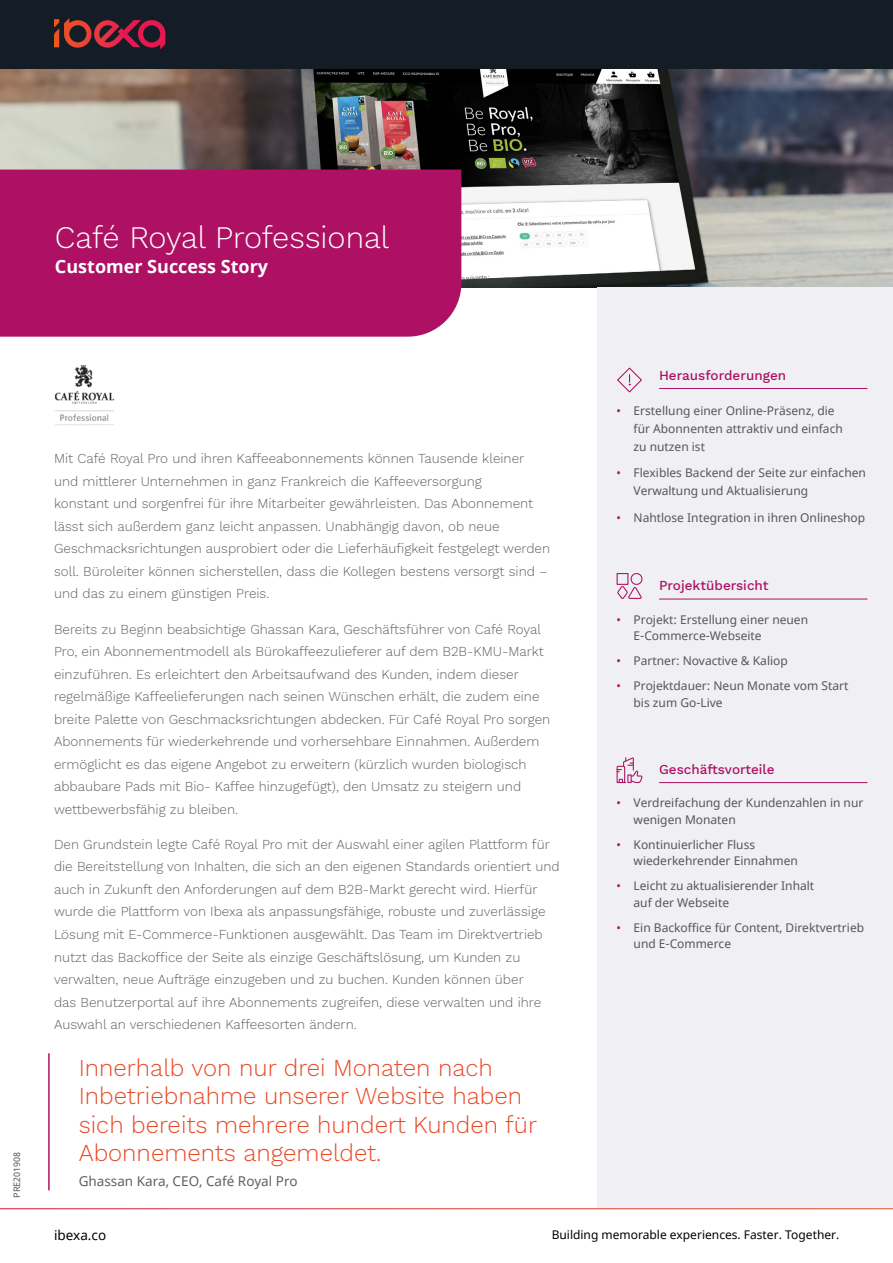
<style>
.page{position:relative;width:893px;height:1263px;background:#fff}
.page>*{position:absolute;margin:0;border:0;box-sizing:border-box;transform-origin:0 0}
.t1{font:300 30.9px "Work Sans";color:#fff}
.t2{font:300 24px/28.5px "Work Sans";color:#e84926}
.t3{font:700 18px "Noto Sans";color:#fff}
.t4{font:300 13.5px/22.5px "Work Sans";color:#63605d}
.t5{font:500 13.5px "Work Sans";color:#ae1164}
.t6{font:13.5px "Noto Sans";color:#63605d}
.t7{font:13.5px "Noto Sans";color:#000}
.t8{font:12px/16.5px "Noto Sans";color:#575756}
.t9{font:12px "Noto Sans";color:#000}
.t10{font:9px "Noto Sans";color:#575756}
.s1{color:#ae1164}
</style>
<div class="page">
<img style="left:0;top:68px;width:893px;height:220px">
<div style="left:0;top:0;width:893px;height:68px;background:#141d26"></div>
<svg style="left:54px;top:18px;width:111px;height:31px"></svg>
<div style="left:0;top:170px;width:461px;height:167px;background:#ae1164"></div>
<div style="left:597px;top:288px;width:296px;height:921px;background:#efeff4"></div>
<hr style="left:0;top:1208px;width:893px;height:1px;background:#fff">
<hr style="left:659px;top:388px;width:208px;height:1px;background:#ae1164">
<hr style="left:659px;top:599px;width:208px;height:1px;background:#ae1164">
<hr style="left:659px;top:782px;width:208px;height:1px;background:#ae1164">
<hr style="left:48px;top:1053px;width:2px;height:137px;background:#ae1164">
<img style="left:54px;top:365px;width:61px;height:60px">
<svg style="left:617px;top:757px;width:25px;height:26px"></svg>
<svg style="left:617px;top:573px;width:25px;height:26px"></svg>
<svg style="left:617px;top:367px;width:25px;height:26px"></svg>
<h1 class="t1" style="left:55px;top:214px;width:336px">Café Royal Professional</h1>
<h3 class="t3" style="left:55px;top:254px;width:215px">Customer Success Story</h3>
<p class="t10" style="left:11px;top:1198px;width:47px;rotate:-90deg">PRE201908</p>
<p class="t4" style="left:54px;top:447px;width:498px">Mit Café Royal Pro und ihren Kaffeeabonnements können Tausende kleiner und mittlerer Unternehmen in ganz Frankreich die Kaffeeversorgung<br>konstant und sorgenfrei für ihre Mitarbeiter gewährleisten. Das Abonnement lässt sich außerdem ganz leicht anpassen. Unabhängig davon, ob neue Geschmacksrichtungen ausprobiert oder die Lieferhäufigkeit festgelegt werden soll. Büroleiter können sicherstellen, dass die Kollegen bestens versorgt sind – und das zu einem günstigen Preis.</p>
<p class="t4" style="left:54px;top:617px;width:498px">Bereits zu Beginn beabsichtige Ghassan Kara, Geschäftsführer von Café Royal Pro, ein Abonnementmodell als Bürokaffeezulieferer auf dem B2B-KMU-Markt einzuführen. Es erleichtert den Arbeitsaufwand des Kunden, indem dieser regelmäßige Kaffeelieferungen nach seinen Wünschen erhält, die zudem eine breite Palette von Geschmacksrichtungen abdecken. Für Café Royal Pro sorgen Abonnements für wiederkehrende und vorhersehbare Einnahmen. Außerdem ermöglicht es das eigene Angebot zu erweitern (kürzlich wurden biologisch abbaubare Pads mit Bio- Kaffee hinzugefügt), den Umsatz zu steigern und wettbewerbsfähig zu bleiben.</p>
<p class="t4" style="left:54px;top:832px;width:507px">Den Grundstein legte Café Royal Pro mit der Auswahl einer agilen Plattform für die Bereitstellung von Inhalten, die sich an den eigenen Standards orientiert und auch in Zukunft den Anforderungen auf dem B2B-Markt gerecht wird. Hierfür wurde die Plattform von Ibexa als anpassungsfähige, robuste und zuverlässige Lösung mit E-Commerce-Funktionen ausgewählt. Das Team im Direktvertrieb nutzt das Backoffice der Seite als einzige Geschäftslösung, um Kunden zu verwalten, neue Aufträge einzugeben und zu buchen. Kunden können über<br>das Benutzerportal auf ihre Abonnements zugreifen, diese verwalten und ihre Auswahl an verschiedenen Kaffeesorten ändern.</p>
<h2 class="t2" style="left:79px;top:1052px;width:460px">Innerhalb von nur drei Monaten nach Inbetriebnahme unserer Website haben sich bereits mehrere hundert Kunden für Abonnements angemeldet.</h2>
<p class="t6" style="left:79px;top:1172px;width:220px">Ghassan Kara, CEO, Café Royal Pro</p>
<p class="t5" style="left:659px;top:365px;width:129px">Herausforderungen</p>
<p class="t8" style="left:634px;top:402px;width:211px;line-height:18px;text-indent:-17px"><span class="s1">•</span> Erstellung einer Online-Präsenz, die für Abonnenten attraktiv und einfach zu nutzen ist</p>
<p class="t8" style="left:634px;top:464px;width:234px;line-height:18px;text-indent:-17px"><span class="s1">•</span> Flexibles Backend der Seite zur einfachen<br>Verwaltung und Aktualisierung</p>
<p class="t8" style="left:617px;top:509px;width:250px"><span class="s1">•</span> Nahtlose Integration in ihren Onlineshop</p>
<p class="t5" style="left:659px;top:575px;width:111px">Projektübersicht</p>
<p class="t8" style="left:634px;top:611px;width:176px;text-indent:-17px"><span class="s1">•</span> Projekt: Erstellung einer neuen<br>E-Commerce-Webseite</p>
<p class="t8" style="left:617px;top:653px;width:173px"><span class="s1">•</span> Partner: Novactive &amp; Kaliop</p>
<p class="t8" style="left:634px;top:678px;width:216px;text-indent:-17px"><span class="s1">•</span> Projektdauer: Neun Monate vom Start bis zum Go-Live</p>
<p class="t5" style="left:659px;top:759px;width:117px">Geschäftsvorteile</p>
<p class="t8" style="left:634px;top:795px;width:231px;text-indent:-17px"><span class="s1">•</span> Verdreifachung der Kundenzahlen in nur wenigen Monaten</p>
<p class="t8" style="left:634px;top:836px;width:166px;text-indent:-17px"><span class="s1">•</span> Kontinuierlicher Fluss wiederkehrender Einnahmen</p>
<p class="t8" style="left:634px;top:878px;width:182px;text-indent:-17px"><span class="s1">•</span> Leicht zu aktualisierender Inhalt auf der Webseite</p>
<p class="t8" style="left:634px;top:919px;width:232px;text-indent:-17px"><span class="s1">•</span> Ein Backoffice für Content, Direktvertrieb und E-Commerce</p>
<p class="t7" style="left:54px;top:1225px;width:54px">ibexa.co</p>
<p class="t9" style="left:552px;top:1226px;width:289px">Building memorable experiences. Faster. Together.</p>
</div>
